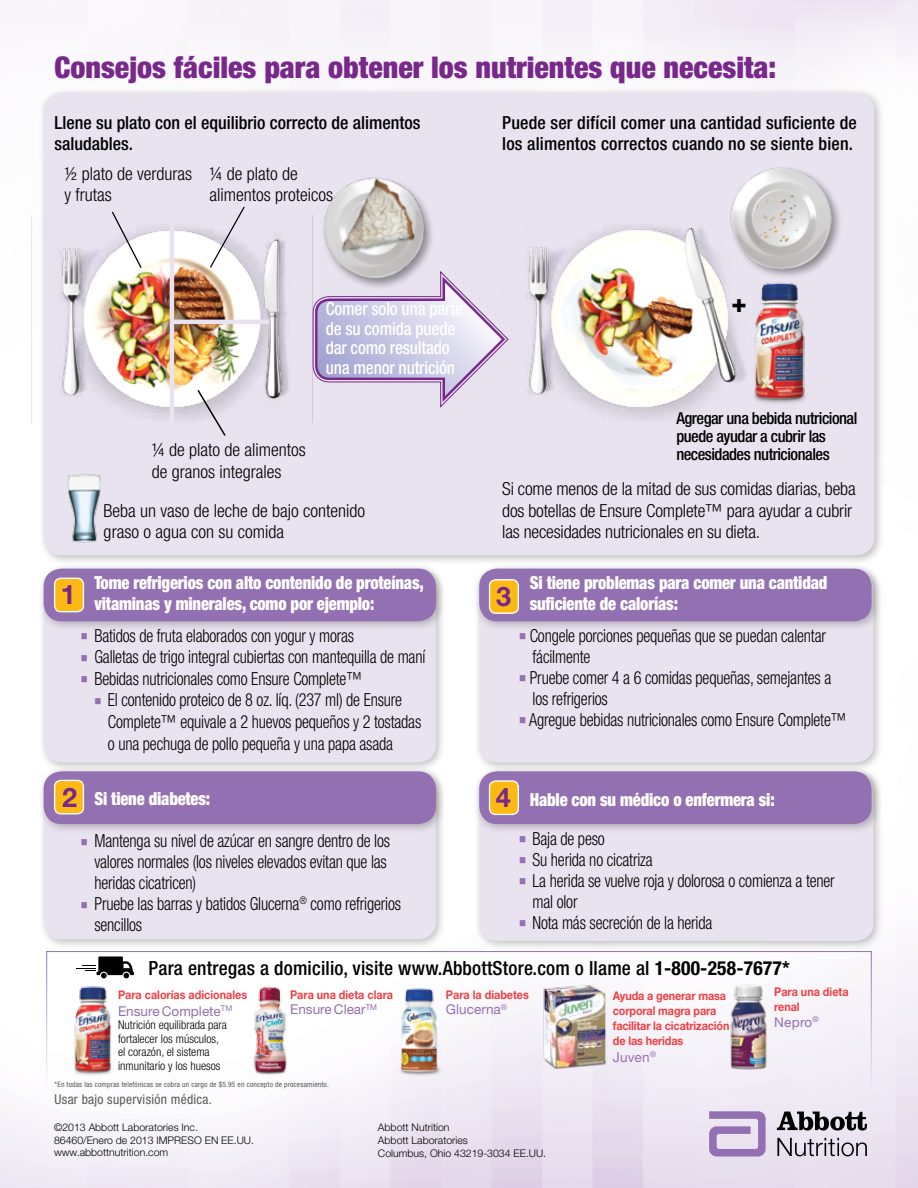
<style>
.page{position:relative;width:918px;height:1188px;background:#fff}
.page>*{position:absolute;margin:0;border:0;box-sizing:border-box;transform-origin:0 0}
.t1{font:900 condensed 30px "Helvetica Neue";color:#78278b}
.t2{font:700 27px "Helvetica Neue";color:#78278b}
.t3{font:900 condensed 25.5px "Helvetica Neue";color:#000}
.t4{font:500 condensed 19.5px "Helvetica Neue";letter-spacing:.01em;color:#000}
.t5{font:300 condensed 18px/21px "Helvetica Neue";letter-spacing:-.01em;color:#000;scale:.9 1}
.t6{font:300 condensed 18px/21.6px "Helvetica Neue";letter-spacing:-.01em;color:#000}
.t7{font:900 condensed 18px/21px "Helvetica Neue";letter-spacing:-.01em;color:#fff;scale:.92 1}
.t8{font:500 condensed 18px/21px "Helvetica Neue";letter-spacing:.01em;color:#000}
.t9{font:500 condensed 18px/19.5px "Helvetica Neue";letter-spacing:-.01em;color:#fff;scale:.95 1}
.t10{font:500 condensed 16.5px/18px "Helvetica Neue";letter-spacing:-.03em;color:#000}
.t11{font:13.5px "Helvetica Neue";color:#9370b1}
.t12{font:condensed 13.5px "Helvetica Neue";letter-spacing:.02em;color:#58595b}
.t13{font:700 12px/15px "Helvetica Neue";letter-spacing:-.01em;color:#ef3e42;scale:.9 1}
.t14{font:300 condensed 12px/13.5px "Helvetica Neue";color:#000}
.t15{font:300 10.5px/12.6px "Helvetica Neue";color:#000}
.t16{font:condensed 7.5px "Helvetica Neue";letter-spacing:.02em;color:#58595b}
.s1{color:#9370b1}
.s2{font-weight:700}
</style>
<div class="page">
<div style="left:0;top:0;width:918px;height:723px;background:#faf8fb"></div>
<div style="left:473px;top:564px;width:411px;height:209px;background:#000;opacity:.25"></div>
<div style="left:479px;top:570px;width:394px;height:192px;background:#e9e2ef;border-radius:18px"></div>
<div style="left:473px;top:767px;width:411px;height:185px;background:#000;opacity:.25"></div>
<div style="left:479px;top:773px;width:394px;height:168px;background:#e9e2ef;border-radius:18px"></div>
<div style="left:38px;top:767px;width:409px;height:183px;background:#000;opacity:.25"></div>
<div style="left:44px;top:773px;width:392px;height:166px;background:#e9e2ef;border-radius:18px"></div>
<div style="left:38px;top:87px;width:847px;height:479px;background:#000;opacity:.25"></div>
<div style="left:44px;top:93px;width:830px;height:462px;background:#e9e2ef;border-radius:18px"></div>
<img style="left:67px;top:474px;width:34px;height:69px">
<svg style="left:709px;top:1111px;width:57px;height:46px;background:#baa3cd"></svg>
<svg style="left:777px;top:1138px;width:90px;height:18px;background:#afa9b3"></svg>
<svg style="left:777px;top:1112px;width:90px;height:19px;background:#757278"></svg>
<img style="left:31px;top:215px;width:282px;height:207px">
<svg style="left:196px;top:388px;width:31px;height:48px"></svg>
<svg style="left:209px;top:206px;width:37px;height:63px"></svg>
<svg style="left:111px;top:211px;width:32px;height:58px"></svg>
<img style="left:526px;top:226px;width:200px;height:193px">
<div style="left:38px;top:564px;width:409px;height:209px;background:#000;opacity:.25"></div>
<div style="left:44px;top:570px;width:392px;height:192px;background:#e9e2ef;border-radius:18px"></div>
<div style="left:38px;top:563px;width:409px;height:69px;background:#000;opacity:.25"></div>
<div style="left:44px;top:569px;width:392px;height:52px;background:#9370b1;border-radius:18px"></div>
<div style="left:38px;top:766px;width:409px;height:69px;background:#000;opacity:.25"></div>
<div style="left:44px;top:771px;width:392px;height:53px;background:#9370b1;border-radius:18px"></div>
<div style="left:473px;top:563px;width:409px;height:69px;background:#000;opacity:.25"></div>
<div style="left:479px;top:569px;width:393px;height:52px;background:#9370b1;border-radius:18px"></div>
<div style="left:473px;top:766px;width:409px;height:69px;background:#000;opacity:.25"></div>
<div style="left:479px;top:771px;width:393px;height:53px;background:#9370b1;border-radius:18px"></div>
<img style="left:275px;top:177px;width:157px;height:149px">
<img style="left:701px;top:167px;width:139px;height:111px">
<img style="left:726px;top:282px;width:80px;height:122px">
<div style="left:55px;top:578px;width:28px;height:34px;background:#fdb913;border-radius:6px"></div>
<div style="left:54px;top:578px;width:30px;height:34px;border:1px solid #fff;border-radius:6px"></div>
<div style="left:55px;top:780px;width:28px;height:34px;background:#fdb913;border-radius:6px"></div>
<div style="left:54px;top:780px;width:30px;height:34px;border:1px solid #fff;border-radius:6px"></div>
<div style="left:490px;top:580px;width:28px;height:33px;background:#fdb913;border-radius:6px"></div>
<div style="left:489px;top:579px;width:30px;height:35px;border:1px solid #fff;border-radius:6px"></div>
<div style="left:490px;top:781px;width:28px;height:33px;background:#fdb913;border-radius:6px"></div>
<div style="left:489px;top:780px;width:30px;height:35px;border:1px solid #fff;border-radius:6px"></div>
<svg style="left:312px;top:270px;width:197px;height:139px"></svg>
<hr style="left:170px;top:218px;width:4px;height:213px;background:#e9e2ef">
<hr style="left:170px;top:320px;width:99px;height:4px;background:#e9e2ef">
<div style="left:46px;top:951px;width:826px;height:139px;border:1px solid #9370b1"></div>
<svg style="left:76px;top:956px;width:58px;height:23px"></svg>
<img style="left:726px;top:977px;width:45px;height:97px">
<img style="left:72px;top:986px;width:42px;height:91px">
<img style="left:383px;top:988px;width:71px;height:94px">
<img style="left:537px;top:981px;width:72px;height:89px">
<img style="left:253px;top:986px;width:38px;height:91px">
<h1 class="t1" style="left:54px;top:49px;width:723px">Consejos fáciles para obtener los nutrientes que necesita:</h1>
<p class="t8" style="left:502px;top:111px;width:356px">Puede ser difícil comer una cantidad suficiente de los alimentos correctos cuando no se siente bien.</p>
<p class="t8" style="left:54px;top:111px;width:367px">Llene su plato con el equilibrio correcto de alimentos saludables.</p>
<p class="t6" style="left:65px;top:162px;width:129px">½ plato de verduras y frutas</p>
<p class="t6" style="left:209px;top:162px;width:125px">¼ de plato de alimentos proteicos</p>
<p class="t9" style="left:326px;top:299px;width:146px">Comer solo una parte de su comida puede dar como resultado una menor nutrición</p>
<h3 class="t3" style="left:732px;top:287px;width:17px">+</h3>
<p class="t6" style="left:152px;top:438px;width:155px;line-height:22.5px">¼ de plato de alimentos de granos integrales</p>
<p class="t6" style="left:104px;top:500px;width:263px;line-height:21px">Beba un vaso de leche de bajo contenido graso o agua con su comida</p>
<p class="t10" style="left:676px;top:409px;width:183px">Agregar una bebida nutricional puede ayudar a cubrir las necesidades nutricionales</p>
<p class="t6" style="left:502px;top:478px;width:355px">Si come menos de la mitad de sus comidas diarias, beba dos botellas de Ensure Complete™ para ayudar a cubrir las necesidades nutricionales en su dieta.</p>
<h2 class="t2" style="left:61px;top:578px;width:17px">1</h2>
<p class="t7" style="left:94px;top:572px;width:360px">Tome refrigerios con alto contenido de proteínas, vitaminas y minerales, como por ejemplo:</p>
<h2 class="t2" style="left:496px;top:580px;width:17px">3</h2>
<p class="t7" style="left:530px;top:572px;width:325px">Si tiene problemas para comer una cantidad suficiente de calorías:</p>
<p class="t5" style="left:81px;top:625px;width:305px"><span class="s1">■</span> Batidos de fruta elaborados con yogur y moras</p>
<p class="t5" style="left:81px;top:646px;width:384px"><span class="s1">■</span> Galletas de trigo integral cubiertas con mantequilla de maní</p>
<p class="t5" style="left:81px;top:668px;width:314px"><span class="s1">■</span> Bebidas nutricionales como Ensure Complete™</p>
<p class="t5" style="left:108px;top:689px;width:350px;line-height:21.6px;text-indent:-14px"><span class="s1">■</span> El contenido proteico de 8 oz. líq. (237 ml) de Ensure<br>Complete™ equivale a 2 huevos pequeños y 2 tostadas o una pechuga de pollo pequeña y una papa asada</p>
<p class="t5" style="left:533px;top:625px;width:327px;text-indent:-14px"><span class="s1">■</span> Congele porciones pequeñas que se puedan calentar fácilmente</p>
<p class="t5" style="left:533px;top:667px;width:333px;text-indent:-14px"><span class="s1">■</span> Pruebe comer 4 a 6 comidas pequeñas, semejantes a los refrigerios</p>
<p class="t5" style="left:519px;top:709px;width:366px"><span class="s1">■</span> Agregue bebidas nutricionales como Ensure Complete™</p>
<h2 class="t2" style="left:62px;top:780px;width:17px">2</h2>
<p class="t7" style="left:94px;top:788px;width:127px">Si tiene diabetes:</p>
<h2 class="t2" style="left:496px;top:781px;width:17px">4</h2>
<p class="t7" style="left:530px;top:788px;width:268px">Hable con su médico o enfermera si:</p>
<p class="t5" style="left:94px;top:830px;width:330px;text-indent:-14px"><span class="s1">■</span> Mantenga su nivel de azúcar en sangre dentro de los valores normales (los niveles elevados evitan que las heridas cicatricen)</p>
<p class="t5" style="left:94px;top:893px;width:342px;text-indent:-14px"><span class="s1">■</span> Pruebe las barras y batidos Glucerna<sup>®</sup> como refrigerios sencillos</p>
<p class="t5" style="left:519px;top:828px;width:97px"><span class="s1">■</span> Baja de peso</p>
<p class="t5" style="left:519px;top:849px;width:150px"><span class="s1">■</span> Su herida no cicatriza</p>
<p class="t5" style="left:533px;top:870px;width:337px;text-indent:-14px"><span class="s1">■</span> La herida se vuelve roja y dolorosa o comienza a tener mal olor</p>
<p class="t5" style="left:519px;top:912px;width:216px"><span class="s1">■</span> Nota más secreción de la herida</p>
<p class="t4" style="left:149px;top:956px;width:643px">Para entregas a domicilio, visite www.AbbottStore.com o llame al <span class="s2">1-800-258-7677*</span></p>
<p class="t13" style="left:613px;top:987px;width:131px">Ayuda a generar masa corporal magra para facilitar la cicatrización de las heridas</p>
<p class="t11" style="left:613px;top:1049px;width:45px">Juven<sup>®</sup></p>
<p class="t16" style="left:55px;top:1080px;width:276px">*En todas las compras telefónicas se cobra un cargo de $5.95 en concepto de procesamiento.</p>
<p class="t12" style="left:55px;top:1091px;width:159px">Usar bajo supervisión médica.</p>
<p class="t13" style="left:774px;top:984px;width:84px">Para una dieta renal</p>
<p class="t13" style="left:118px;top:987px;width:145px">Para calorías adicionales</p>
<p class="t11" style="left:118px;top:1003px;width:116px">Ensure Complete<sup>TM</sup></p>
<p class="t14" style="left:118px;top:1018px;width:110px">Nutrición equilibrada para fortalecer los músculos, el corazón, el sistema inmunitario y los huesos</p>
<p class="t13" style="left:290px;top:987px;width:116px">Para una dieta clara</p>
<p class="t13" style="left:446px;top:987px;width:94px">Para la diabetes</p>
<p class="t11" style="left:446px;top:1001px;width:63px">Glucerna<sup>®</sup></p>
<p class="t11" style="left:290px;top:1001px;width:89px">Ensure Clear<sup>TM</sup></p>
<p class="t11" style="left:774px;top:1014px;width:46px">Nepro<sup>®</sup></p>
<p class="t15" style="left:54px;top:1121px;width:201px">©2013 Abbott Laboratories Inc.<br>86460/Enero de 2013 IMPRESO EN EE.UU. www.abbottnutrition.com</p>
<p class="t15" style="left:378px;top:1121px;width:170px">Abbott Nutrition<br>Abbott Laboratories<br>Columbus, Ohio 43219-3034 EE.UU.</p>
</div>
